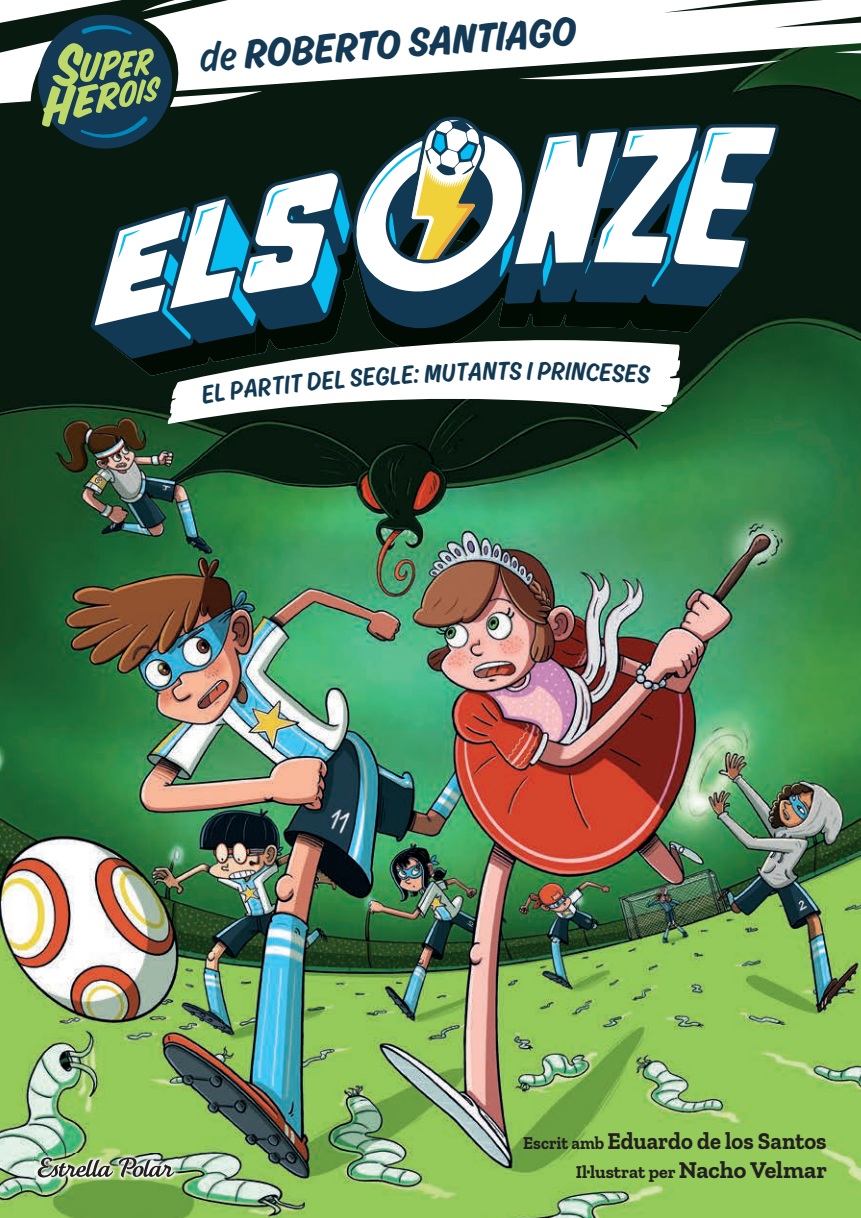
<style>
.page{position:relative;width:861px;height:1218px;background:#fff}
.page>*{position:absolute;margin:0;border:0;box-sizing:border-box;transform-origin:0 0}
.t1{font:43.4px "Ahkio Regular 5";color:#133954}
.t2{font:300 27.2px "Ahkio";color:#113953}
.t3{font:700 24px "Zilla Slab";color:#231f20;scale:.94 1}
.t4{font:700 18px "Zilla Slab";color:#231f20}
.s1{font-family:"Ahkio Regular 4"}
.s2{font-size:18px}
.s3{font-size:24px}
</style>
<div class="page">
<img style="left:0;top:91px;width:860px;height:1126px">
<svg style="left:478px;top:0;width:382px;height:91px"></svg>
<svg style="left:518px;top:60px;width:264px;height:24px"></svg>
<img style="left:34px;top:1153px;width:144px;height:28px">
<svg style="left:38px;top:1157px;width:75px;height:20px"></svg>
<svg style="left:119px;top:1157px;width:55px;height:20px"></svg>
<img style="left:113px;top:359px;width:54px;height:17px">
<svg style="left:91px;top:113px;width:687px;height:246px;background:#0c2820"></svg>
<svg style="left:95px;top:120px;width:680px;height:205px;fill:#08190f"></svg>
<svg style="left:162px;top:278px;width:536px;height:61px;background:#203e49"></svg>
<svg style="left:0;top:0;width:478px;height:260px"></svg>
<svg style="left:118px;top:133px;width:613px;height:145px"></svg>
<svg style="left:167px;top:339px;width:512px;height:85px"></svg>
<svg style="left:201px;top:370px;width:143px;height:34px"></svg>
<svg style="left:401px;top:362px;width:109px;height:22px"></svg>
<svg style="left:537px;top:361px;width:35px;height:19px"></svg>
<svg style="left:624px;top:364px;width:26px;height:19px"></svg>
<h1 class="t1" style="left:197px;top:32px;width:378px;rotate:-4deg"><span class="s1">de</span> ROBERTO SANTIAGO</h1>
<p class="t2" style="left:349px;top:362px;width:52px;rotate:-4deg">SEGL</p>
<p class="t2" style="left:509px;top:355px;width:24px">SI</p>
<p class="t2" style="left:571px;top:355px;width:54px;rotate:2deg">NCES</p>
<p class="t3" style="left:523px;top:1126px;width:324px"><span class="s2">Escrit amb</span> Eduardo de los Santos</p>
<p class="t4" style="left:575px;top:1161px;width:252px">Il·lustrat per <span class="s3">Nacho Velmar</span></p>
</div>
